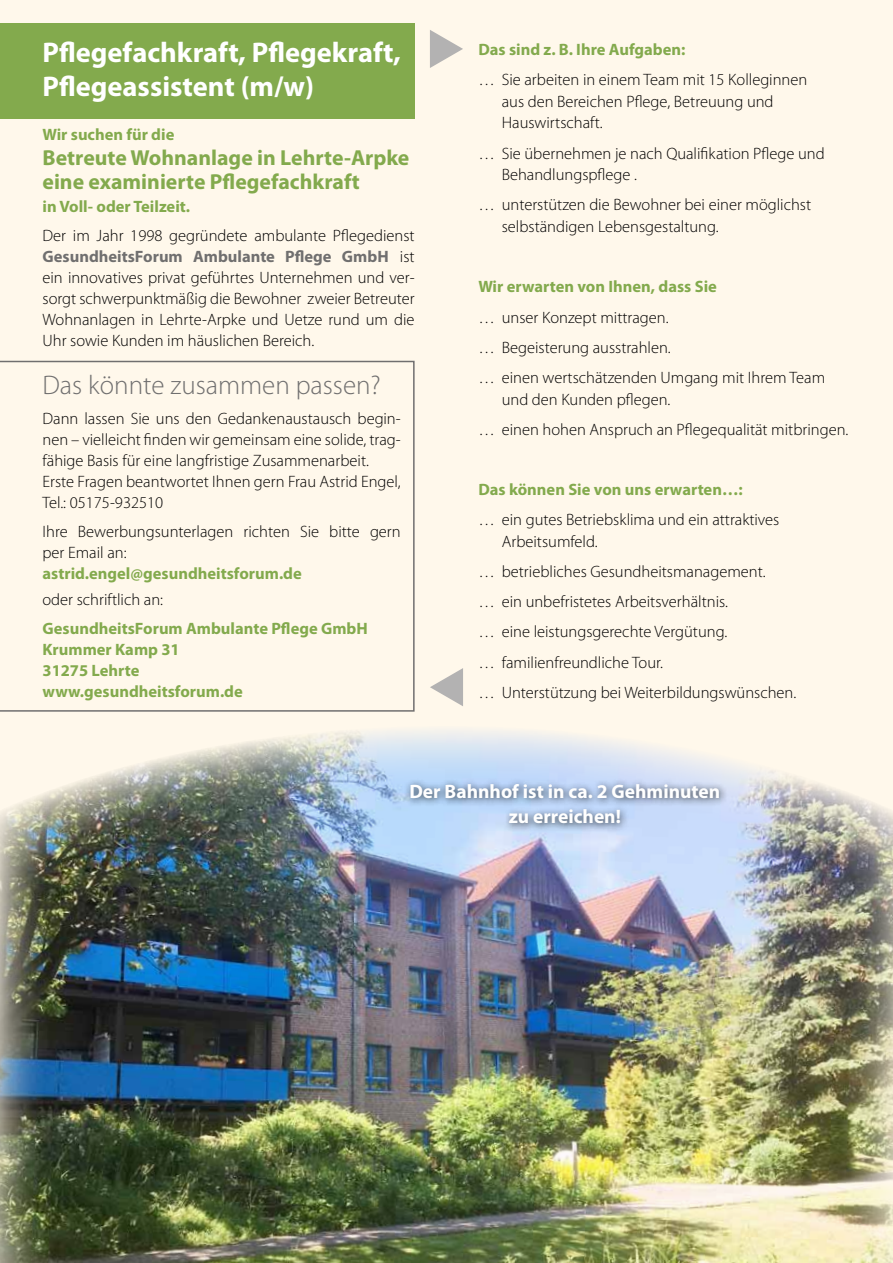
<style>
.page{position:relative;width:893px;height:1263px;background:#fff8eb}
.page>*{position:absolute;margin:0;border:0;box-sizing:border-box;transform-origin:0 0}
.t1{font:700 28.5px/34.2px "Myriad Pro";color:#fff}
.t2{font:300 27px "Myriad Pro";color:#706f6f}
.t3{font:700 21.75px/23.1px "Myriad Pro";color:#83aa4d}
.t4{font:700 19.5px/25.2px "Myriad Pro";color:#fff;text-align:center}
.t5{font:300 16.5px/21px "Myriad Pro";color:#000}
.t6{font:700 16.5px/21px "Myriad Pro";color:#83aa4d}
.s1{font-weight:700;color:#706f6f}
</style>
<div class="page">
<svg style="left:0;top:361px;width:415px;height:351px"></svg>
<img style="left:0;top:730px;width:893px;height:533px">
<svg style="left:430px;top:30px;width:33px;height:38px"></svg>
<svg style="left:430px;top:668px;width:33px;height:38px"></svg>
<div style="left:0;top:23px;width:415px;height:96px;background:#83aa4d"></div>
<div style="left:405px;top:778px;width:324px;height:55px;background:#000;opacity:.75"></div>
<h1 class="t1" style="left:43px;top:34px;width:360px">Pflegefachkraft, Pflegekraft,<br>Pflegeassistent (m/w)</h1>
<p class="t6" style="left:43px;top:124px;width:133px">Wir suchen für die</p>
<h3 class="t3" style="left:43px;top:146px;width:368px">Betreute Wohnanlage in Lehrte-Arpke eine examinierte Pflegefachkraft</h3>
<p class="t6" style="left:43px;top:195px;width:149px">in Voll- oder Teilzeit.</p>
<p class="t5" style="left:43px;top:225px;width:374px;text-align:justify">Der im Jahr 1998 gegründete ambulante Pflegedienst <span class="s1">GesundheitsForum Ambulante Pflege GmbH</span> ist ein innovatives privat geführtes Unternehmen und ver&shy;sorgt schwerpunktmäßig die Bewohner zweier Betreuter Wohnanlagen in Lehrte-Arpke und Uetze rund um die Uhr sowie Kunden im häuslichen Bereich.</p>
<h2 class="t2" style="left:43px;top:370px;width:340px">Das könnte zusammen passen?</h2>
<p class="t5" style="left:43px;top:408px;width:360px">Dann lassen Sie uns den Gedankenaustausch begin&shy;nen – vielleicht finden wir gemeinsam eine solide, trag&shy;fähige Basis für eine langfristige Zusammenarbeit.<br>Erste Fragen beantwortet Ihnen gern Frau Astrid Engel, Tel.: 05175-932510</p>
<p class="t5" style="left:43px;top:522px;width:360px">Ihre Bewerbungsunterlagen richten Sie bitte gern per Email an:</p>
<p class="t6" style="left:43px;top:563px;width:261px">astrid.engel@gesundheitsforum.de</p>
<p class="t5" style="left:43px;top:589px;width:122px">oder schriftlich an:</p>
<p class="t6" style="left:43px;top:617px;width:327px">GesundheitsForum Ambulante Pflege GmbH<br>Krummer Kamp 31<br>31275 Lehrte<br>www.gesundheitsforum.de</p>
<p class="t6" style="left:478px;top:38px;width:209px">Das sind z. B. Ihre Aufgaben:</p>
<p class="t5" style="left:502px;top:69px;width:307px;line-height:21.6px;text-indent:-23px">… Sie arbeiten in einem Team mit 15 Kolleginnen aus den Bereichen Pflege, Betreuung und<br>Hauswirtschaft.</p>
<p class="t5" style="left:502px;top:143px;width:324px;line-height:21.6px;text-indent:-23px">… Sie übernehmen je nach Qualifikation Pflege und<br>Behandlungspflege .</p>
<p class="t5" style="left:502px;top:194px;width:311px;line-height:21.6px;text-indent:-23px">… unterstützen die Bewohner bei einer möglichst selbständigen Lebensgestaltung.</p>
<p class="t6" style="left:478px;top:276px;width:240px">Wir erwarten von Ihnen, dass Sie</p>
<p class="t5" style="left:478px;top:302px;width:348px;line-height:30.2px">… unser Konzept mittragen.<br>… Begeisterung ausstrahlen.<br>… einen wertschätzenden Umgang mit Ihrem Team</p>
<p class="t5" style="left:478px;top:384px;width:372px;line-height:30.2px;text-indent:23px">und den Kunden pflegen.<br>… einen hohen Anspruch an Pflegequalität mitbringen.</p>
<p class="t6" style="left:478px;top:478px;width:266px">Das können Sie von uns erwarten…:</p>
<p class="t5" style="left:502px;top:509px;width:279px;line-height:21.6px;text-indent:-23px">… ein gutes Betriebsklima und ein attraktives<br>Arbeitsumfeld.</p>
<p class="t5" style="left:478px;top:557px;width:319px;line-height:30.2px">… betriebliches Gesundheitsmanagement.<br>… ein unbefristetes Arbeitsverhältnis.<br>… eine leistungsgerechte Vergütung.<br>… familienfreundliche Tour.<br>… Unterstützung bei Weiterbildungswünschen.</p>
<p class="t4" style="left:409px;top:778px;width:312px">Der Bahnhof ist in ca. 2 Gehminuten zu erreichen!</p>
</div>
